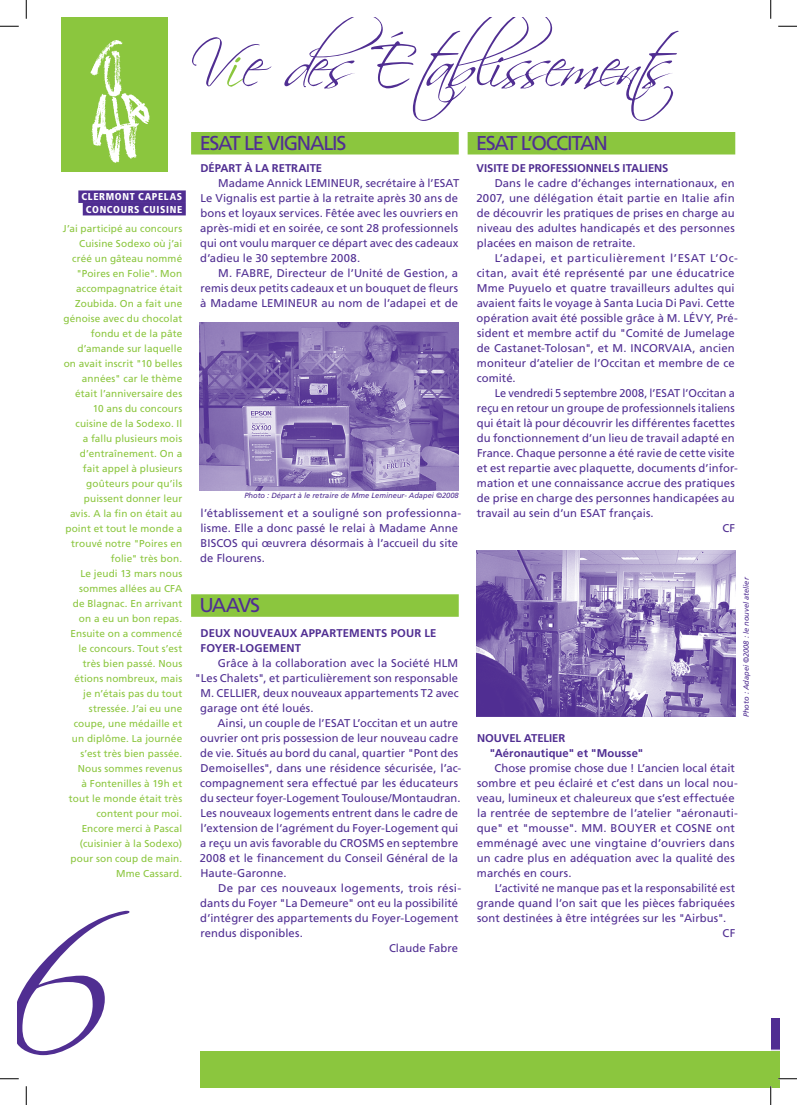
<style>
.page{position:relative;width:797px;height:1105px;background:#fff}
.page>*{position:absolute;margin:0;border:0;box-sizing:border-box;transform-origin:0 0}
.t1{font:237.38px "Scriptina";color:#502e92}
.t2{font:20px "Frutiger";letter-spacing:-.07em;color:#502e92}
.t3{font:11.25px/15px "Frutiger";letter-spacing:.01em;color:#502e92;text-align:justify}
.t4{font:700 11.25px/15px "Frutiger";letter-spacing:.01em;color:#502e92}
.t5{font:10px/15px "Frutiger";letter-spacing:.01em;color:#8bc63e;text-align:right}
.t6{font:900 condensed 10px/12.5px "Frutiger";letter-spacing:.065em;color:#fff;text-align:center}
.t7{font:italic 7.5px "Frutiger";color:#502e92}
</style>
<div class="page">
<div style="left:62px;top:17px;width:106px;height:155px;background:#8bc63e"></div>
<img style="left:61px;top:39px;width:89px;height:133px">
<svg style="left:192px;top:37px;width:50px;height:50px"></svg>
<svg style="left:242px;top:17px;width:436px;height:104px"></svg>
<div style="left:770px;top:1018px;width:9px;height:69px;background:#502e92"></div>
<div style="left:200px;top:1050px;width:579px;height:37px;background:#8bc63e"></div>
<img style="left:200px;top:323px;width:259px;height:167px">
<div style="left:191px;top:132px;width:268px;height:22px;background:#8bc63e"></div>
<div style="left:191px;top:594px;width:268px;height:23px;background:#8bc63e"></div>
<div style="left:467px;top:132px;width:268px;height:22px;background:#8bc63e"></div>
<div style="left:78px;top:190px;width:108px;height:13px;background:#502e92"></div>
<div style="left:83px;top:203px;width:103px;height:12px;background:#502e92"></div>
<img style="left:476px;top:551px;width:259px;height:166px">
<svg style="left:0;top:25px;width:19px;height:2px"></svg>
<svg style="left:778px;top:25px;width:19px;height:2px"></svg>
<svg style="left:0;top:1078px;width:19px;height:1px"></svg>
<svg style="left:778px;top:1078px;width:19px;height:1px"></svg>
<svg style="left:25px;top:0;width:2px;height:19px"></svg>
<svg style="left:25px;top:1086px;width:2px;height:19px"></svg>
<svg style="left:770px;top:0;width:1px;height:19px"></svg>
<svg style="left:770px;top:1086px;width:1px;height:19px"></svg>
<p class="t6" style="left:81px;top:191px;width:102px">CLERMONT CAPELAS<br>CONCOURS CUISINE</p>
<p class="t5" style="left:63px;top:221px;width:121px">J’ai participé au concours<br>Cuisine Sodexo où j’ai créé un gâteau nommé "Poires en Folie". Mon accompagnatrice était<br>Zoubida. On a fait une génoise avec du chocolat fondu et de la pâte d’amande sur laquelle on avait inscrit "10 belles années" car le thème était l’anniversaire des<br>10 ans du concours cuisine de la Sodexo. Il<br>a fallu plusieurs mois d’entraînement. On a fait appel à plusieurs goûteurs pour qu’ils puissent donner leur avis. A la fin on était au point et tout le monde a trouvé notre "Poires en folie" très bon.<br>Le jeudi 13 mars nous sommes allées au CFA<br>de Blagnac. En arrivant on a eu un bon repas.<br>Ensuite on a commencé le concours. Tout s’est très bien passé. Nous étions nombreux, mais<br>je n’étais pas du tout stressée. J’ai eu une coupe, une médaille et un diplôme. La journée s’est très bien passée.<br>Nous sommes revenus<br>à Fontenilles à 19h et tout le monde était très content pour moi.<br>Encore merci à Pascal (cuisinier à la Sodexo) pour son coup de main.<br>Mme Cassard.</p>
<h1 class="t1" style="left:-4px;top:828px;width:114px">6</h1>
<h2 class="t2" style="left:200px;top:131px;width:121px">ESAT le vig nalis</h2>
<p class="t4" style="left:200px;top:161px;width:123px">DÉPART À LA RETRAITE</p>
<p class="t3" style="left:200px;top:176px;width:260px;text-indent:18px">Madame Annick LEMIN EUR, secrétaire à l’ESAT Le Vignalis est partie à la retraite après 30 ans de bons et loyaux services. Fêtée avec les ouvriers en après-midi et en soirée, ce sont 28 professionnels qui ont voulu marquer ce départ avec des cadeaux d’adieu le 30 septembre 2008.</p>
<p class="t3" style="left:200px;top:266px;width:259px;text-indent:18px">M. FABRE, Directeur de l’Unité de Gestion, a remis deux petits cadeaux et un bouquet de fleurs à Madame LEMIN EUR au nom de l’adapei et de</p>
<p class="t7" style="left:244px;top:491px;width:216px">Photo : Départ à le retraire de Mme Lemineur- Adapei ©2008</p>
<p class="t3" style="left:200px;top:506px;width:262px;text-align:left">l’établissement et a souligné son professionna&shy;lisme. Elle a donc passé le relai à Madame Anne BISCOS qui œuvrera désormais à l’accueil du site de Flourens.</p>
<h2 class="t2" style="left:199px;top:593px;width:62px">UAAVS</h2>
<p class="t4" style="left:200px;top:626px;width:145px">DEUX NOUVEAUX APPARTEMENT</p>
<p class="t4" style="left:381px;top:626px;width:57px">S POUR LE</p>
<p class="t4" style="left:200px;top:641px;width:102px">FOYER-LOGEMENT</p>
<p class="t3" style="left:218px;top:656px;width:242px">Grâce à la collaboration avec la Société HLM</p>
<p class="t3" style="left:195px;top:671px;width:265px">"Les Chalets", et particulièrement son responsable</p>
<p class="t3" style="left:200px;top:686px;width:260px">M. CELLIER, deux nouveaux appartements T2 avec</p>
<p class="t3" style="left:200px;top:701px;width:115px">garage ont été loués.</p>
<p class="t3" style="left:217px;top:716px;width:242px">Ainsi, un couple de l’ESAT L’occitan et un autre</p>
<p class="t3" style="left:200px;top:731px;width:260px">ouvrier ont pris possession de leur nouveau cadre</p>
<p class="t3" style="left:200px;top:746px;width:259px">de vie. Situés au bord du canal, quartier "Pont des</p>
<p class="t3" style="left:200px;top:761px;width:262px">Demoiselles", dans une résidence sécurisée, l’ac-</p>
<p class="t3" style="left:200px;top:776px;width:259px">compagnement sera effectué par les éducateurs</p>
<p class="t3" style="left:200px;top:791px;width:262px">du secteur foyer-Logement Toulouse/Montaudran.</p>
<p class="t3" style="left:200px;top:806px;width:259px">Les nouveaux logements entrent dans le cadre de</p>
<p class="t3" style="left:200px;top:821px;width:259px">l’extension de l’agrément du Foyer-Logement qui</p>
<p class="t3" style="left:200px;top:836px;width:259px">a reçu un avis favorable du CROSMS en septembre</p>
<p class="t3" style="left:200px;top:851px;width:260px">2008 et le financement du Conseil Général de la</p>
<p class="t3" style="left:200px;top:866px;width:88px">Haute-Garonne.</p>
<p class="t3" style="left:218px;top:881px;width:245px">De par ces nouveaux logements, trois rési-</p>
<p class="t3" style="left:200px;top:896px;width:259px">dants du Foyer "La Demeure" ont eu la possibilité</p>
<p class="t3" style="left:200px;top:911px;width:260px">d’intégrer des appartements du Foyer-Logement</p>
<p class="t3" style="left:200px;top:926px;width:104px">rendus disponibles.</p>
<p class="t3" style="left:389px;top:941px;width:71px">Claude Fabre</p>
<h2 class="t2" style="left:476px;top:131px;width:67px">ESAT L’Occita</h2>
<h2 class="t2" style="left:593px;top:131px;width:16px">n</h2>
<p class="t4" style="left:476px;top:161px;width:109px">VISITE DE PROFESSIONNEL</p>
<p class="t4" style="left:613px;top:161px;width:56px">S ITALIENS</p>
<p class="t3" style="left:476px;top:176px;width:260px;text-indent:18px">Dans le cadre d’échanges internationaux, en 2007, une délégation était partie en Italie afin de découvrir les pratiques de prises en charge au niveau des adultes handicapés et des personnes placées en maison de retraite.</p>
<p class="t3" style="left:476px;top:251px;width:263px;text-align:left;text-indent:18px">L’adapei, et particulièrement l’ESAT L’Oc&shy;citan, avait été représenté par une éducatrice Mme Puyuelo et quatre travailleurs adultes qui avaient faits le voyage à Santa Lucia Di Pavi. Cette opération avait été possible grâce à M. LÉVY, Pré&shy;sident et membre actif du "Comité de Jumelage de Castanet-Tolosan", et M. IN CORVAIA, ancien moniteur d’atelier de l’Occitan et membre de ce comité.</p>
<p class="t3" style="left:494px;top:386px;width:241px">Le vendredi 5 septembre 2008, l’ESAT l’Occitan a</p>
<p class="t3" style="left:477px;top:401px;width:259px">reçu en retour un groupe de professionnels italiens</p>
<p class="t3" style="left:477px;top:416px;width:259px">qui était là pour découvrir les différentes facettes</p>
<p class="t3" style="left:477px;top:431px;width:259px">du fonctionnement d’un lieu de travail adapté en</p>
<p class="t3" style="left:477px;top:446px;width:259px">France. Chaque personne a été ravie de cette visite</p>
<p class="t3" style="left:477px;top:461px;width:262px">et est repartie avec plaquette, documents d’infor-</p>
<p class="t3" style="left:477px;top:476px;width:259px">mation et une connaissance accrue des pratiques</p>
<p class="t3" style="left:477px;top:491px;width:259px">de prise en charge des personnes handicapées au</p>
<p class="t3" style="left:477px;top:506px;width:178px">travail au sein d’un ESAT français.</p>
<p class="t3" style="left:722px;top:521px;width:13px">CF</p>
<p class="t7" style="left:741px;top:717px;width:142px;rotate:-90deg">Photo : Adapei ©2008 : le nouvel atelier</p>
<p class="t4" style="left:477px;top:731px;width:9px">NOU</p>
<p class="t4" style="left:502px;top:731px;width:30px">VEL ATEL</p>
<p class="t4" style="left:490px;top:731px;width:155px;text-indent:59px">IER "AÉRONAUTIQUE" ET "MOUSSE"</p>
<p class="t3" style="left:477px;top:761px;width:262px;text-align:left;text-indent:18px">Chose promise chose due ! L’ancien local était sombre et peu éclairé et c’est dans un local nou&shy;veau, lumineux et chaleureux que s’est effectuée la rentrée de septembre de l’atelier "aéronauti&shy;que" et "mousse". MM. BOUYER et COSN E ont emménagé avec une vingtaine d’ouvriers dans un cadre plus en adéquation avec la qualité des marchés en cours.</p>
<p class="t3" style="left:494px;top:881px;width:242px">L’activité ne manque pas et la responsabilité est</p>
<p class="t3" style="left:477px;top:896px;width:259px">grande quand l’on sait que les pièces fabriquées</p>
<p class="t3" style="left:477px;top:911px;width:251px">sont destinées à être intégrées sur les "Airbus".</p>
<p class="t3" style="left:722px;top:926px;width:13px">CF</p>
</div>
